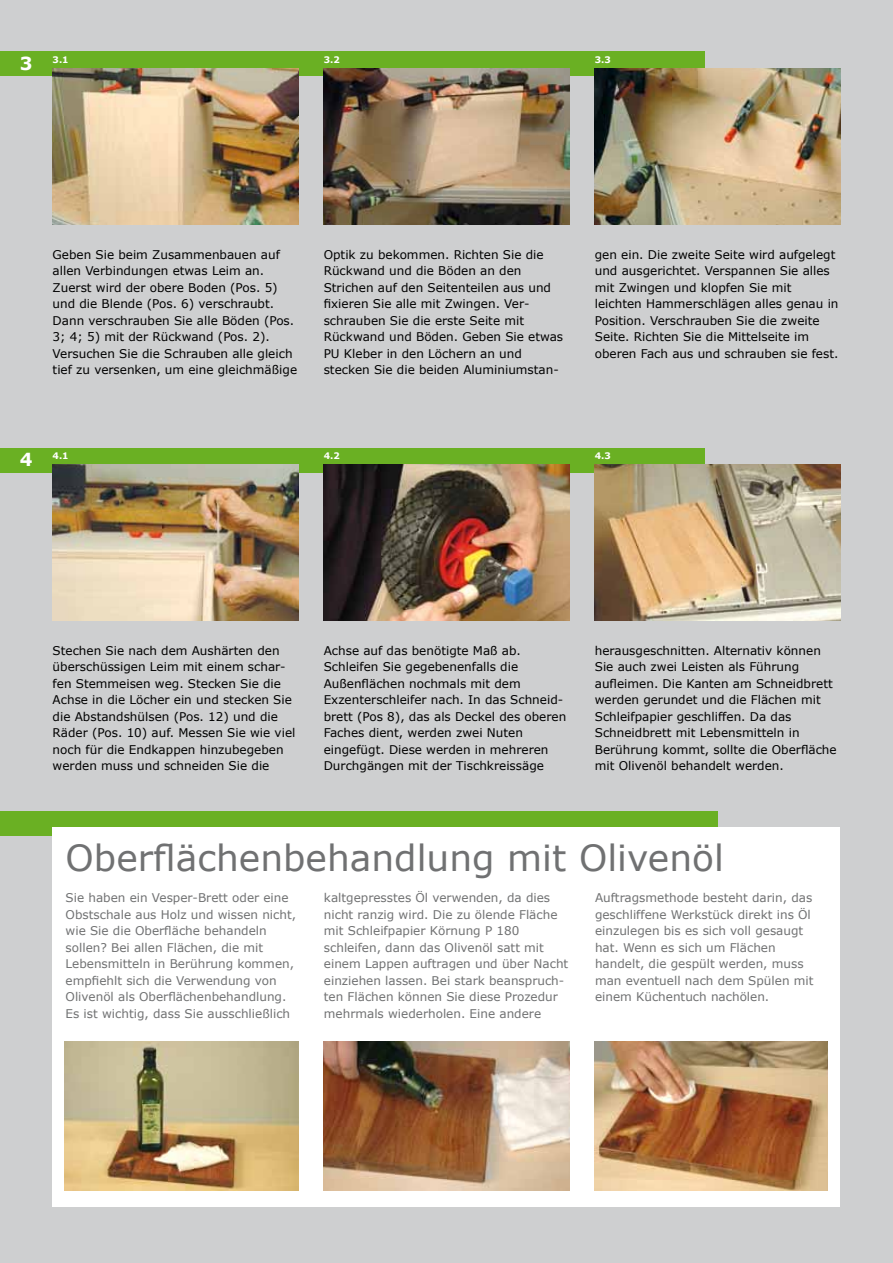
<style>
.page{position:relative;width:893px;height:1263px;background:#cecfd0}
.page>*{position:absolute;margin:0;border:0;box-sizing:border-box;transform-origin:0 0}
.t1{font:36px "Verdana";color:#707172}
.t2{font:700 18px "Verdana";color:#fff}
.t3{font:12px/16.5px "Verdana";color:#000}
.t4{font:12px/16.5px "Verdana";color:#707172}
.t5{font:700 9px "Verdana";color:#fff}
</style>
<div class="page">
<div style="left:0;top:52px;width:705px;height:24px;background:#6ab023"></div>
<div style="left:0;top:448px;width:705px;height:24px;background:#6ab023"></div>
<img style="left:53px;top:68px;width:245px;height:157px">
<img style="left:324px;top:68px;width:245px;height:157px">
<img style="left:595px;top:68px;width:245px;height:157px">
<img style="left:53px;top:464px;width:245px;height:157px">
<img style="left:324px;top:464px;width:245px;height:157px">
<img style="left:595px;top:464px;width:245px;height:157px">
<div style="left:0;top:811px;width:718px;height:24px;background:#6ab023"></div>
<div style="left:53px;top:827px;width:787px;height:380px;background:#fff"></div>
<img style="left:64px;top:1042px;width:234px;height:148px">
<img style="left:324px;top:1042px;width:245px;height:148px">
<img style="left:595px;top:1042px;width:232px;height:148px">
<h2 class="t2" style="left:20px;top:52px;width:14px">3</h2>
<p class="t5" style="left:53px;top:54px;width:18px">3.1</p>
<p class="t5" style="left:324px;top:54px;width:18px">3.2</p>
<p class="t5" style="left:595px;top:54px;width:18px">3.3</p>
<p class="t3" style="left:53px;top:246px;width:246px">Geben Sie beim Zusammenbauen auf allen Verbindungen etwas Leim an.<br>Zuerst wird der obere Boden (Pos. 5) und die Blende (Pos. 6) verschraubt.<br>Dann verschrauben Sie alle Böden (Pos.<br>3; 4; 5) mit der Rückwand (Pos. 2).<br>Versuchen Sie die Schrauben alle gleich tief zu versenken, um eine gleichmäßige</p>
<p class="t3" style="left:324px;top:246px;width:241px">Optik zu bekommen. Richten Sie die Rückwand und die Böden an den Strichen auf den Seitenteilen aus und fixieren Sie alle mit Zwingen. Ver&shy;schrauben Sie die erste Seite mit Rückwand und Böden. Geben Sie etwas PU Kleber in den Löchern an und stecken Sie die beiden Aluminiumstan-</p>
<p class="t3" style="left:595px;top:246px;width:245px">gen ein. Die zweite Seite wird aufgelegt und ausgerichtet. Verspannen Sie alles mit Zwingen und klopfen Sie mit leichten Hammerschlägen alles genau in Position. Verschrauben Sie die zweite Seite. Richten Sie die Mittelseite im oberen Fach aus und schrauben sie fest.</p>
<h2 class="t2" style="left:20px;top:448px;width:14px">4</h2>
<p class="t5" style="left:53px;top:450px;width:18px">4.1</p>
<p class="t5" style="left:324px;top:450px;width:18px">4.2</p>
<p class="t5" style="left:595px;top:450px;width:18px">4.3</p>
<p class="t3" style="left:53px;top:642px;width:244px">Stechen Sie nach dem Aushärten den überschüssigen Leim mit einem schar&shy;fen Stemmeisen weg. Stecken Sie die Achse in die Löcher ein und stecken Sie die Abstandshülsen (Pos. 12) und die Räder (Pos. 10) auf. Messen Sie wie viel noch für die Endkappen hinzubegeben werden muss und schneiden Sie die</p>
<p class="t3" style="left:324px;top:642px;width:244px">Achse auf das benötigte Maß ab.<br>Schleifen Sie gegebenenfalls die Außenflächen nochmals mit dem Exzenterschleifer nach. In das Schneid&shy;brett (Pos 8), das als Deckel des oberen Faches dient, werden zwei Nuten eingefügt. Diese werden in mehreren Durchgängen mit der Tischkreissäge</p>
<p class="t3" style="left:595px;top:642px;width:243px">herausgeschnitten. Alternativ können Sie auch zwei Leisten als Führung aufleimen. Die Kanten am Schneidbrett werden gerundet und die Flächen mit Schleifpapier geschliffen. Da das Schneidbrett mit Lebensmitteln in Berührung kommt, sollte die Oberfläche mit Olivenöl behandelt werden.</p>
<h1 class="t1" style="left:66px;top:835px;width:660px">Oberflächenbehandlung mit Olivenöl</h1>
<p class="t4" style="left:595px;top:889px;width:220px">Auftragsmethode besteht darin, das geschliffene Werkstück direkt ins Öl einzulegen bis es sich voll gesaugt hat. Wenn es sich um Flächen handelt, die gespült werden, muss man eventuell nach dem Spülen mit einem Küchentuch nachölen.</p>
<p class="t4" style="left:66px;top:889px;width:232px">Sie haben ein Vesper-Brett oder eine Obstschale aus Holz und wissen nicht, wie Sie die Oberfläche behandeln sollen? Bei allen Flächen, die mit Lebensmitteln in Berührung kommen, empfiehlt sich die Verwendung von Olivenöl als Oberflächenbehandlung.<br>Es ist wichtig, dass Sie ausschließlich</p>
<p class="t4" style="left:324px;top:889px;width:246px">kaltgepresstes Öl verwenden, da dies nicht ranzig wird. Die zu ölende Fläche mit Schleifpapier Körnung P 180 schleifen, dann das Olivenöl satt mit einem Lappen auftragen und über Nacht einziehen lassen. Bei stark beanspruch&shy;ten Flächen können Sie diese Prozedur mehrmals wiederholen. Eine andere</p>
</div>
